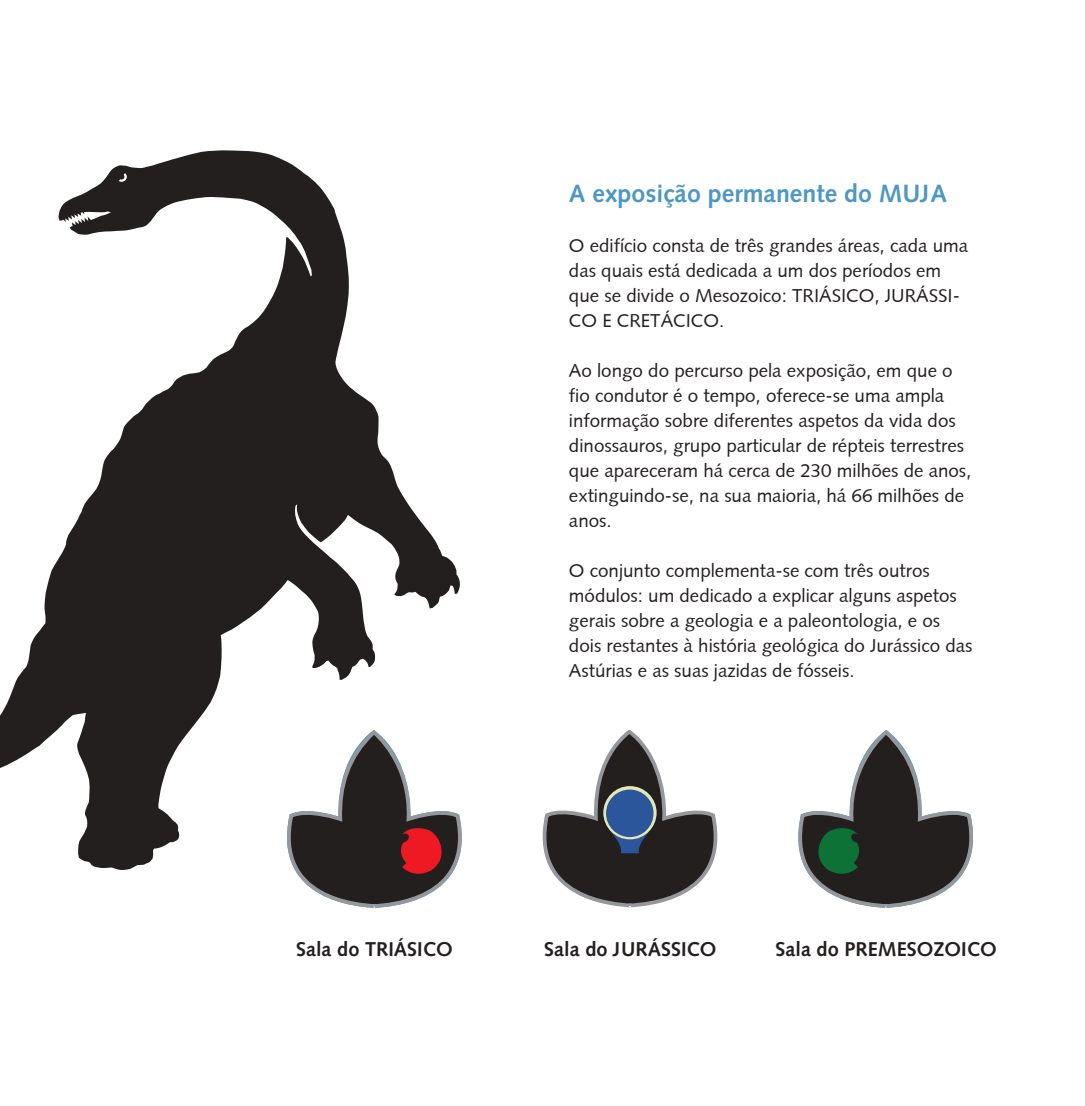
<style>
.page{position:relative;width:1085px;height:1106px;background:#fff}
.page>*{position:absolute;margin:0;border:0;box-sizing:border-box;transform-origin:0 0}
.t1{font:700 25px "Syntax";color:#4d98c2}
.t2{font:700 20px "Syntax";color:#241f1f}
.t3{font:18.75px/25px "Syntax";color:#241f1f}
</style>
<div class="page">
<svg style="left:798px;top:730px;width:175px;height:178px"></svg>
<svg style="left:295px;top:819px;width:167px;height:89px"></svg>
<svg style="left:542px;top:729px;width:176px;height:179px"></svg>
<svg style="left:603px;top:786px;width:53px;height:53px"></svg>
<div style="left:606px;top:789px;width:47px;height:48px;background:#2b569b;border-radius:50%"></div>
<svg style="left:0;top:150px;width:460px;height:720px"></svg>
<svg style="left:119px;top:173px;width:8px;height:9px"></svg>
<h1 class="t1" style="left:569px;top:179px;width:379px">A exposição permanente do MUJA</h1>
<p class="t3" style="left:569px;top:233px;width:401px">O edifício consta de três grandes áreas, cada uma das quais está dedicada a um dos períodos em que se divide o Mesozoico: TRIÁSICO, JURÁSSI-CO E CRETÁCICO.</p>
<p class="t3" style="left:569px;top:358px;width:404px">Ao longo do percurso pela exposição, em que o fio condutor é o tempo, oferece-se uma ampla informação sobre diferentes aspetos da vida dos dinossauros, grupo particular de répteis terrestres que apareceram há cerca de 230 milhões de anos, extinguindo-se, na sua maioria, há 66 milhões de anos.</p>
<p class="t3" style="left:569px;top:558px;width:405px">O conjunto complementa-se com três outros módulos: um dedicado a explicar alguns aspetos gerais sobre a geologia e a paleontologia, e os dois restantes à história geológica do Jurássico das Astúrias e as suas jazidas de fósseis.</p>
<p class="t2" style="left:296px;top:937px;width:158px">Sala do TRIÁSICO</p>
<p class="t2" style="left:544px;top:937px;width:174px">Sala do JURÁSSICO</p>
<p class="t2" style="left:775px;top:937px;width:223px">Sala do PREMESOZOICO</p>
</div>
